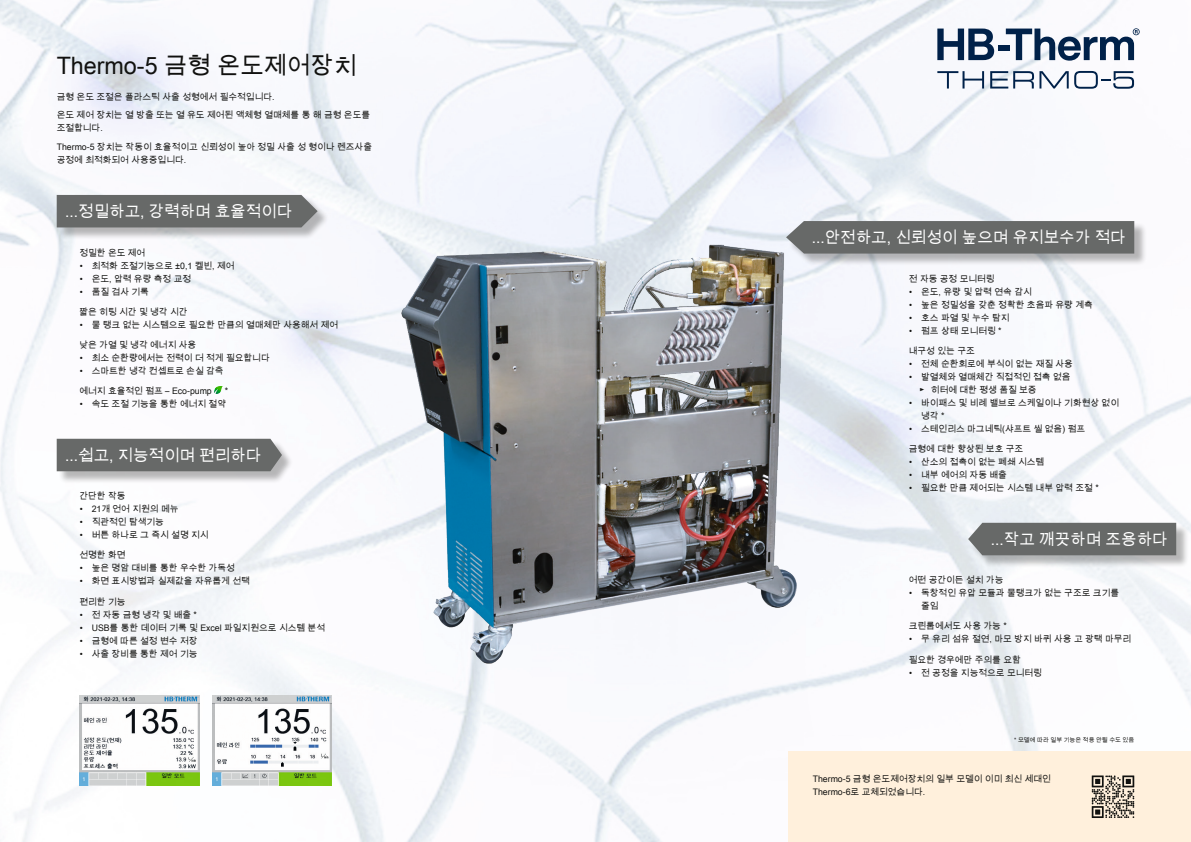
<style>
.page{position:relative;width:1191px;height:842px;background:#fff}
.page>*{position:absolute;margin:0;border:0;box-sizing:border-box;transform-origin:0 0}
.t1{font:24px "Arial Unicode MS";color:#11110f}
.t2{font:16px "Arial Unicode MS";color:#fff}
.t3{font:9px/13px "Arial Unicode MS";color:#11110f}
.t4{font:6px "Arial Unicode MS";color:#11110f}
</style>
<div class="page">
<img style="left:0;top:0;width:1191px;height:842px">
<img style="left:225px;top:170px;width:628px;height:564px">
<img style="left:213px;top:696px;width:119px;height:89px">
<img style="left:80px;top:696px;width:119px;height:89px">
<svg style="left:937px;top:71px;width:47px;height:18px"></svg>
<svg style="left:990px;top:71px;width:78px;height:18px"></svg>
<svg style="left:1074px;top:71px;width:60px;height:18px"></svg>
<svg style="left:937px;top:29px;width:57px;height:31px"></svg>
<svg style="left:1005px;top:28px;width:134px;height:33px"></svg>
<div style="left:998px;top:45px;width:11px;height:6px;background:#002149"></div>
<div style="left:788px;top:751px;width:403px;height:91px;background:#fff0dc"></div>
<div style="left:58px;top:196px;width:271px;height:44px;background:#11110f;opacity:.3"></div>
<div style="left:57px;top:195px;width:261px;height:32px;background:#676968"></div>
<svg style="left:214px;top:387px;width:8px;height:7px"></svg>
<div style="left:58px;top:440px;width:236px;height:44px;background:#11110f;opacity:.3"></div>
<div style="left:57px;top:439px;width:225px;height:32px;background:#676968"></div>
<div style="left:788px;top:222px;width:358px;height:44px;background:#11110f;opacity:.3"></div>
<div style="left:786px;top:221px;width:348px;height:33px;background:#676968"></div>
<div style="left:970px;top:524px;width:218px;height:44px;background:#11110f;opacity:.3"></div>
<div style="left:968px;top:523px;width:208px;height:32px;background:#676968"></div>
<svg style="left:1091px;top:775px;width:43px;height:43px"></svg>
<h1 class="t1" style="left:57px;top:48px;width:302px">Thermo-5 금형 온도제어장치</h1>
<p class="t3" style="left:57px;top:87px;width:315px;line-height:18.7px">금형 온도 조절은 플라스틱 사출 성형에서 필수적입니다.<br>온도 제어 장치는 열 방출 또는 열 유도 제어된 액체형 열매체를 통 해 금형 온도를</p>
<p class="t3" style="left:57px;top:119px;width:317px;line-height:18.7px">조절합니다.<br>Thermo-5 장치는 작동이 효율적이고 신뢰성이 높아 정밀 사출 성 형이나 렌즈사출</p>
<p class="t3" style="left:57px;top:153px;width:131px">공정에 최적화되어 사용중입니다.</p>
<h2 class="t2" style="left:65px;top:200px;width:229px">...정밀하고, 강력하며 효율적이다</h2>
<p class="t3" style="left:79px;top:246px;width:67px">정밀한 온도 제어</p>
<p class="t3" style="left:80px;top:259px;width:156px">• 최적화 조절기능으로 ±0,1 켈빈, 제어</p>
<p class="t3" style="left:80px;top:272px;width:113px">• 온도, 압력 유량 측정 교정</p>
<p class="t3" style="left:80px;top:285px;width:71px">• 품질 검사 기록</p>
<p class="t3" style="left:79px;top:305px;width:110px">짧은 히팅 시간 및 냉각 시간</p>
<p class="t3" style="left:80px;top:318px;width:260px">• 물 탱크 없는 시스템으로 필요한 만큼의 열매체만 사용해서 제어</p>
<p class="t3" style="left:79px;top:338px;width:118px">낮은 가열 및 냉각 에너지 사용</p>
<p class="t3" style="left:80px;top:351px;width:191px">• 최소 순환량에서는 전력이 더 적게 필요합니다</p>
<p class="t3" style="left:80px;top:364px;width:145px">• 스마트한 냉각 컨셉트로 손실 감축</p>
<p class="t3" style="left:79px;top:384px;width:134px">에너지 효율적인 펌프 – Eco-pump</p>
<p class="t3" style="left:225px;top:384px;width:5px">*</p>
<p class="t3" style="left:80px;top:397px;width:148px">• 속도 조절 기능을 통한 에너지 절약</p>
<h2 class="t2" style="left:65px;top:443px;width:198px">...쉽고, 지능적이며 편리하다</h2>
<p class="t3" style="left:79px;top:489px;width:48px">간단한 작동</p>
<p class="t3" style="left:80px;top:502px;width:100px">• 21개 언어 지원의 메뉴</p>
<p class="t3" style="left:80px;top:515px;width:86px">• 직관적인 탐색기능</p>
<p class="t3" style="left:80px;top:528px;width:130px">• 버튼 하나로 그 즉시 설명 지시</p>
<p class="t3" style="left:79px;top:549px;width:48px">선명한 화면</p>
<p class="t3" style="left:80px;top:561px;width:157px">• 높은 명암 대비를 통한 우수한 가독성</p>
<p class="t3" style="left:80px;top:574px;width:172px">• 화면 표시방법과 실제값을 자유롭게 선택</p>
<p class="t3" style="left:79px;top:595px;width:48px">편리한 기능</p>
<p class="t3" style="left:80px;top:608px;width:119px">• 전 자동 금형 냉각 및 배출 *</p>
<p class="t3" style="left:80px;top:621px;width:247px">• USB를 통한 데이터 기록 및 Excel 파일지원으로 시스템 분석</p>
<p class="t3" style="left:80px;top:634px;width:119px">• 금형에 따른 설정 변수 저장</p>
<p class="t3" style="left:80px;top:647px;width:119px">• 사출 장비를 통한 제어 기능</p>
<h2 class="t2" style="left:811px;top:226px;width:315px">...안전하고, 신뢰성이 높으며 유지보수가 적다</h2>
<p class="t3" style="left:909px;top:272px;width:87px">전 자동 공정 모니터링</p>
<p class="t3" style="left:909px;top:285px;width:124px">• 온도, 유량 및 압력 연속 감시</p>
<p class="t3" style="left:909px;top:298px;width:185px">• 높은 정밀성을 갖춘 정확한 초음파 유량 계측</p>
<p class="t3" style="left:909px;top:311px;width:102px">• 호스 파열 및 누수 탐지</p>
<p class="t3" style="left:909px;top:324px;width:94px">• 펌프 상태 모니터링 *</p>
<p class="t3" style="left:908px;top:344px;width:67px">내구성 있는 구조</p>
<p class="t3" style="left:909px;top:357px;width:165px">• 전체 순환회로에 부식이 없는 재질 사용</p>
<p class="t3" style="left:919px;top:370px;width:152px;text-indent:-10px">• 발열체와 열매체간 직접적인 접촉 없음 ► 히터에 대한 평생 품질 보증</p>
<p class="t3" style="left:921px;top:396px;width:199px;text-indent:-12px">• 바이패스 및 비례 밸브로 스케일이나 기화현상 없이 냉각 *</p>
<p class="t3" style="left:909px;top:422px;width:177px">• 스테인리스 마그네틱(샤프트 씰 없음) 펌프</p>
<p class="t3" style="left:908px;top:442px;width:116px">금형에 대한 향상된 보호 구조</p>
<p class="t3" style="left:909px;top:455px;width:137px">• 산소의 접촉이 없는 폐쇄 시스템</p>
<p class="t3" style="left:909px;top:468px;width:99px">• 내부 에어의 자동 배출</p>
<p class="t3" style="left:909px;top:481px;width:191px">• 필요한 만큼 제어되는 시스템 내부 압력 조절 *</p>
<h2 class="t2" style="left:991px;top:527px;width:178px">...작고 깨끗하며 조용하다</h2>
<p class="t3" style="left:909px;top:573px;width:96px">어떤 공간이든 설치 가능</p>
<p class="t3" style="left:921px;top:586px;width:199px;text-indent:-12px">• 독창적인 유압 모듈과 물탱크가 없는 구조로 크기를 줄임</p>
<p class="t3" style="left:908px;top:620px;width:99px">크린룸에서도 사용 가능 *</p>
<p class="t3" style="left:909px;top:633px;width:224px">• 무 유리 섬유 절연, 마모 방지 바퀴 사용 고 광택 마무리</p>
<p class="t3" style="left:908px;top:653px;width:114px">필요한 경우에만 주의를 요함</p>
<p class="t3" style="left:909px;top:666px;width:134px">• 전 공정을 지능적으로 모니터링</p>
<p class="t4" style="left:1014px;top:735px;width:121px">* 모델에 따라 일부 기능은 적용 안될 수도 있음</p>
<p class="t3" style="left:812px;top:772px;width:240px">Thermo-5 금형 온도제어장치의 일부 모델이 이미 최신 세대인<br>Thermo-6로 교체되었습니다.</p>
</div>
